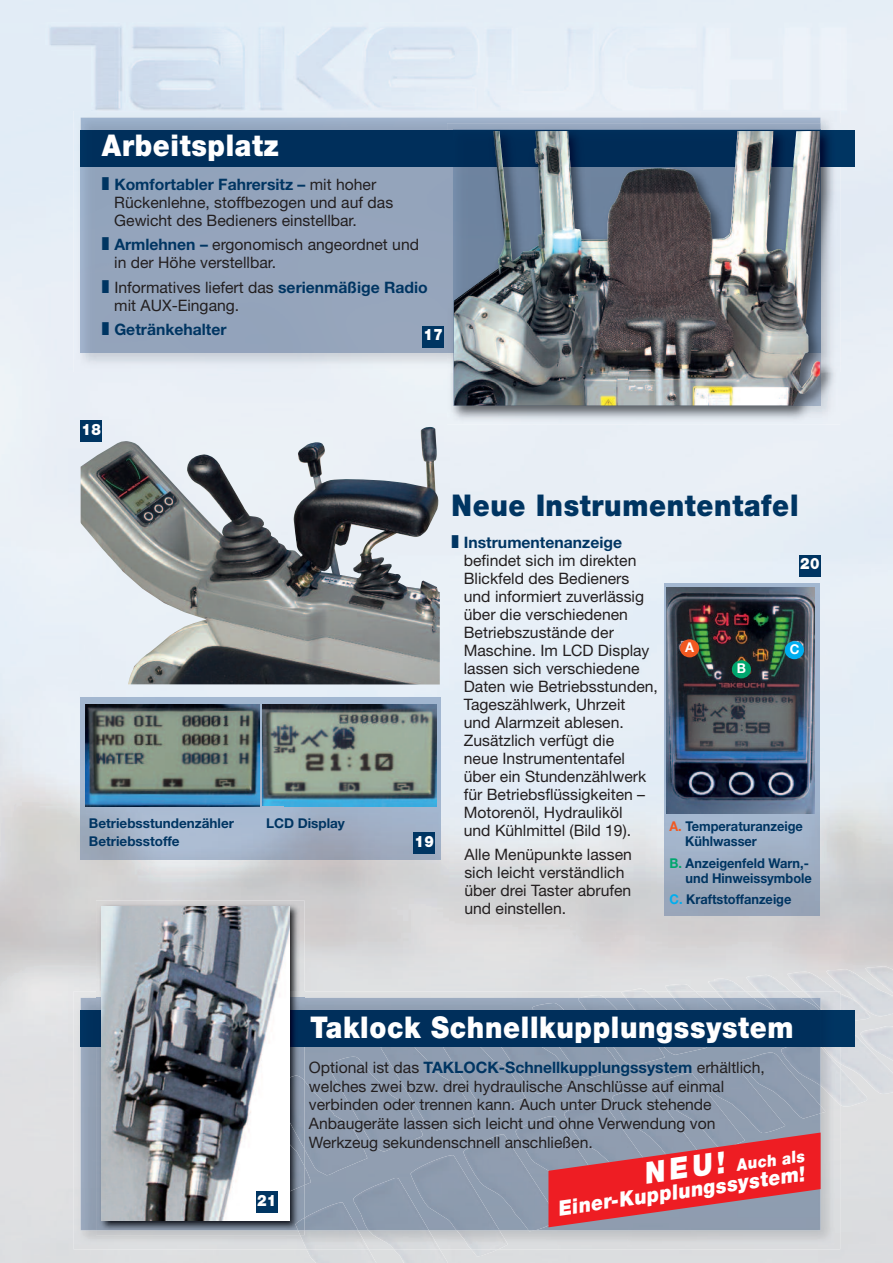
<style>
.page{position:relative;width:893px;height:1263px;background:#fff}
.page>*{position:absolute;margin:0;border:0;box-sizing:border-box;transform-origin:0 0}
.t1{font:900 30px "Helvetica Neue";letter-spacing:.025em;color:#fff;scale:.9 1}
.t2{font:900 30px "Helvetica Neue";letter-spacing:.025em;color:#003562;scale:.9 1}
.t3{font:900 21px "Helvetica Neue";color:#fff;scale:.9 1}
.t4{font:900 16.5px "Helvetica Neue";color:#fff;scale:.9 1}
.t5{font:15.75px/18px "Helvetica Neue";color:#231f20}
.t6{font:700 15.75px "Helvetica Neue";color:#003562}
.t7{font:900 15.75px "Helvetica Neue";letter-spacing:.025em;color:#fff;scale:.9 1}
.t8{font:700 13.5px/15px "Helvetica Neue";color:#003562;scale:.95 1}
.t9{font:700 13.5px "Helvetica Neue";color:#003562}
.t10{font:700 13.5px "Helvetica Neue";color:#fff}
.s1{font-weight:700;color:#003562}
.s2{color:#f15921}
.s3{color:#00a66e}
.s4{color:#00aeef}
.s5{font-size:30px}
</style>
<div class="page">
<img style="left:0;top:0;width:893px;height:1263px">
<div style="left:306px;top:966px;width:587px;height:297px;background:#dcdee0"></div>
<img style="left:74px;top:111px;width:766px;height:261px">
<img style="left:840px;top:130px;width:1px;height:36px">
<img style="left:81px;top:130px;width:366px;height:223px">
<img style="left:81px;top:118px;width:739px;height:12px">
<img style="left:447px;top:372px;width:393px;height:53px">
<img style="left:447px;top:123px;width:393px;height:7px">
<img style="left:820px;top:130px;width:20px;height:242px">
<img style="left:447px;top:130px;width:7px;height:242px">
<img style="left:454px;top:131px;width:366px;height:274px">
<img style="left:74px;top:991px;width:226px;height:258px">
<img style="left:300px;top:991px;width:540px;height:258px">
<img style="left:820px;top:1010px;width:20px;height:37px">
<img style="left:305px;top:998px;width:515px;height:232px">
<img style="left:81px;top:1010px;width:21px;height:37px">
<img style="left:81px;top:427px;width:359px;height:257px">
<img style="left:665px;top:583px;width:154px;height:333px">
<img style="left:666px;top:587px;width:148px;height:227px">
<div style="left:680px;top:639px;width:19px;height:18px;background:#f15921;border-radius:50%"></div>
<div style="left:732px;top:660px;width:19px;height:18px;background:#00a66e;border-radius:50%"></div>
<div style="left:785px;top:641px;width:19px;height:18px;background:#00aeef;border-radius:50%"></div>
<img style="left:96px;top:900px;width:209px;height:91px">
<img style="left:96px;top:1230px;width:199px;height:5px">
<img style="left:290px;top:991px;width:15px;height:56px">
<img style="left:96px;top:1047px;width:209px;height:183px">
<svg style="left:96px;top:991px;width:6px;height:19px"></svg>
<svg style="left:295px;top:1218px;width:10px;height:17px"></svg>
<img style="left:290px;top:1075px;width:15px;height:69px">
<img style="left:290px;top:1144px;width:15px;height:47px">
<img style="left:102px;top:906px;width:188px;height:314px">
<img style="left:270px;top:1077px;width:20px;height:20px">
<img style="left:212px;top:1097px;width:78px;height:103px">
<div style="left:256px;top:1192px;width:21px;height:21px;background:#003562"></div>
<div style="left:423px;top:326px;width:21px;height:21px;background:#003562"></div>
<div style="left:81px;top:421px;width:21px;height:21px;background:#003562"></div>
<div style="left:799px;top:555px;width:21px;height:21px;background:#003562"></div>
<img style="left:81px;top:697px;width:360px;height:162px">
<img style="left:85px;top:704px;width:174px;height:103px">
<img style="left:263px;top:704px;width:173px;height:103px">
<svg style="left:548px;top:1132px;width:273px;height:95px;background:#c7515c"></svg>
<div style="left:414px;top:833px;width:21px;height:21px;background:#003562"></div>
<svg style="left:102px;top:177px;width:7px;height:13px"></svg>
<svg style="left:102px;top:237px;width:7px;height:13px"></svg>
<svg style="left:102px;top:280px;width:7px;height:13px"></svg>
<svg style="left:102px;top:322px;width:7px;height:13px"></svg>
<svg style="left:452px;top:535px;width:6px;height:13px"></svg>
<h1 class="t1" style="left:102px;top:135px;width:198px">Arbeitsplatz</h1>
<p class="t5" style="left:114px;top:177px;width:280px"><span class="s1">Komfortabler Fahrersitz –</span> mit hoher<br>Rückenlehne, stoffbezogen und auf das<br>Gewicht des Bedieners einstellbar.</p>
<p class="t5" style="left:114px;top:237px;width:306px"><span class="s1">Armlehnen –</span> ergonomisch angeordnet und in der Höhe verstellbar.</p>
<p class="t5" style="left:114px;top:280px;width:315px">Informatives liefert das <span class="s1">serienmäßige Radio </span>mit AUX-Eingang.</p>
<p class="t6" style="left:114px;top:324px;width:114px">Getränkehalter</p>
<p class="t7" style="left:424px;top:329px;width:23px">17</p>
<p class="t7" style="left:82px;top:423px;width:23px">18</p>
<p class="t9" style="left:89px;top:819px;width:147px">Betriebsstundenzähler</p>
<p class="t9" style="left:266px;top:819px;width:80px">LCD Display</p>
<p class="t9" style="left:89px;top:837px;width:92px">Betriebsstoffe</p>
<p class="t7" style="left:415px;top:836px;width:23px">19</p>
<h1 class="t2" style="left:452px;top:494px;width:387px">Neue Instrumententafel</h1>
<p class="t6" style="left:464px;top:537px;width:160px">Instrumentenanzeige</p>
<p class="t5" style="left:464px;top:553px;width:196px">befindet sich im direkten<br>Blickfeld des Bedieners und informiert zuverlässig über die verschiedenen<br>Betriebszustände der<br>Maschine. Im LCD Display lassen sich verschiedene<br>Daten wie Betriebsstunden,<br>Tageszählwerk, Uhrzeit<br>und Alarmzeit ablesen.<br>Zusätzlich verfügt die<br>neue Instrumententafel über ein Stundenzählwerk für Betriebsflüssigkeiten –<br>Motorenöl, Hydrauliköl<br>und Kühlmittel (Bild 19).</p>
<p class="t5" style="left:464px;top:847px;width:169px">Alle Menüpunkte lassen sich leicht verständlich über drei Taster abrufen und einstellen.</p>
<p class="t10" style="left:685px;top:642px;width:10px">A</p>
<p class="t10" style="left:737px;top:663px;width:11px">B</p>
<p class="t7" style="left:800px;top:558px;width:23px">20</p>
<p class="t10" style="left:790px;top:644px;width:11px">C</p>
<p class="t8" style="left:685px;top:820px;width:125px;text-indent:-16px"><span class="s2">A.</span> Temperaturanzeige<br>Kühlwasser</p>
<p class="t8" style="left:669px;top:856px;width:151px;text-align:right"><span class="s3">B.</span> Anzeigenfeld Warn,- und Hinweissymbole</p>
<p class="t8" style="left:669px;top:893px;width:130px"><span class="s4">C.</span> Kraftstoffanzeige</p>
<p class="t7" style="left:257px;top:1195px;width:23px">21</p>
<h1 class="t1" style="left:310px;top:1017px;width:538px">Taklock Schnellkupplungssystem</h1>
<p class="t5" style="left:309px;top:1059px;width:457px;line-height:18.8px">Optional ist das <span class="s1">TAKLOCK-Schnellkupplungssystem</span> erhältlich, welches zwei bzw. drei hydraulische Anschlüsse auf einmal verbinden oder trennen kann. Auch unter Druck stehende Anbaugeräte lassen sich leicht und ohne Verwendung von Werkzeug sekundenschnell anschließen.</p>
<p class="t4" style="left:644px;top:1172px;width:181px;rotate:-8deg"><span class="s5">NEU!</span> Auch als</p>
<h2 class="t3" style="left:557px;top:1201px;width:278px;rotate:-8deg">Einer-Kupplungssystem!</h2>
</div>
